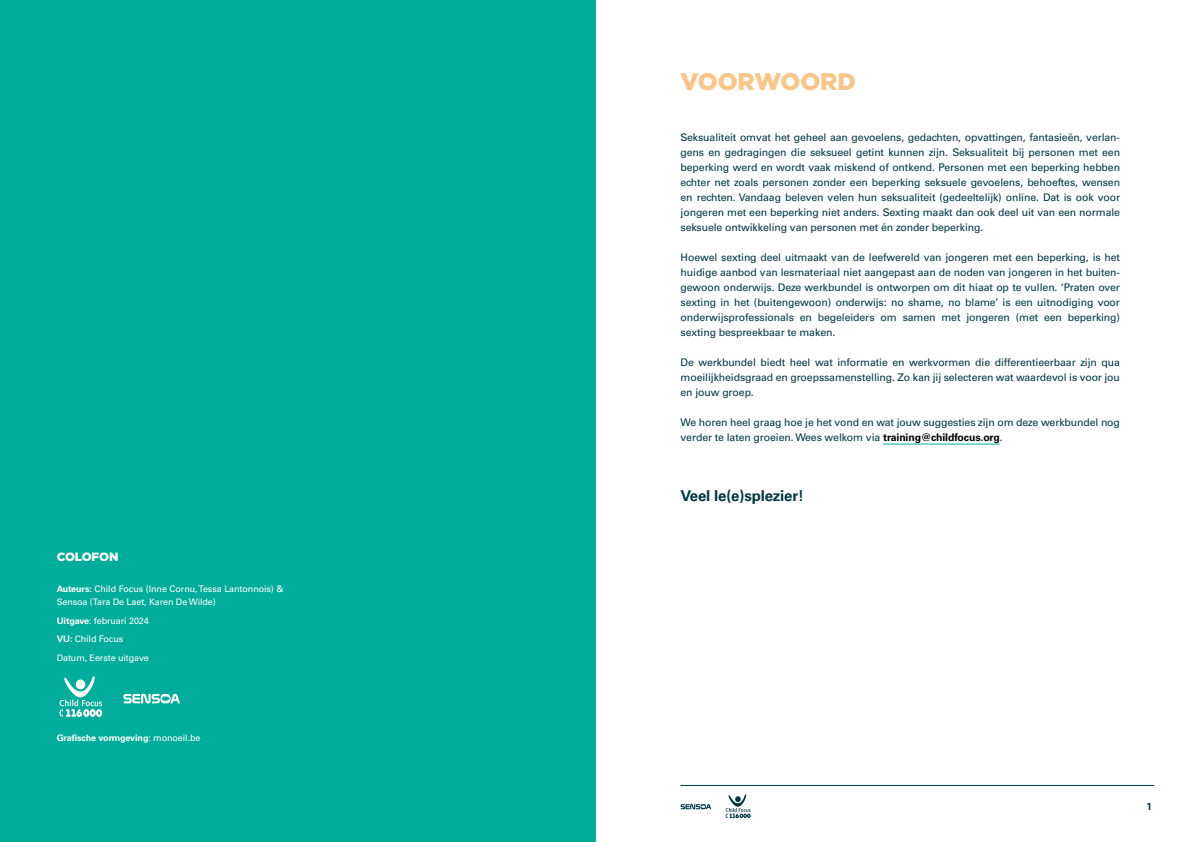
<style>
.page{position:relative;width:1191px;height:842px;background:#fff}
.page>*{position:absolute;margin:0;border:0;box-sizing:border-box;transform-origin:0 0}
.t1{font:900 24px "Gotham";color:#fbc587}
.t2{font:700 15px "Univers LT Std";letter-spacing:-.01em;color:#003743}
.t3{font:900 12px "Gotham";letter-spacing:-.01em;color:#fff}
.t4{font:10.5px/15px "Univers LT Std";letter-spacing:-.01em;color:#003743;text-align:justify}
.t5{font:700 10px "Gotham";color:#003743}
.t6{font:9px/18.7px "Univers LT Std";letter-spacing:-.01em;color:#fff}
.t7{font:700 9px "Univers LT Std";letter-spacing:-.01em;color:#fff}
.s1{font-weight:700}
.s2{font-weight:400}
.s3{font-weight:700;color:#000}
</style>
<div class="page">
<hr style="left:680px;top:785px;width:474px;height:1px;background:#003743">
<svg style="left:680px;top:804px;width:31px;height:5px"></svg>
<hr style="left:595px;top:0;width:1px;height:842px;background:#003743">
<svg style="left:725px;top:794px;width:25px;height:24px"></svg>
<hr style="left:883px;top:444px;width:116px;height:1px;background:#00ad9b">
<div style="left:0;top:0;width:595px;height:842px;background:#00ad9b"></div>
<svg style="left:59px;top:676px;width:43px;height:41px"></svg>
<svg style="left:123px;top:694px;width:57px;height:10px"></svg>
<p class="t3" style="left:57px;top:548px;width:63px">COLOFON</p>
<p class="t6" style="left:57px;top:582px;width:228px;line-height:13px"><span class="s1">Auteurs:</span> Child Focus (Inne Cornu, Tessa Lantonnois) &amp;<br>Sensoa (Tara De Laet, Karen De Wilde)</p>
<p class="t6" style="left:57px;top:611px;width:94px"><span class="s1">Uitgave</span>: februari 2024<br><span class="s1">VU:</span> Child Focus<br>Datum, Eerste uitgave</p>
<p class="t7" style="left:57px;top:733px;width:145px">Grafische vormgeving<span class="s2">: monoeil.be</span></p>
<h1 class="t1" style="left:680px;top:65px;width:177px">VOORWOORD</h1>
<p class="t4" style="left:680px;top:130px;width:441px">Seksualiteit omvat het geheel aan gevoelens, gedachten, opvattingen, fantasieën, verlan&shy;gens en gedragingen die seksueel getint kunnen zijn. Seksualiteit bij personen met een beperking werd en wordt vaak miskend of ontkend. Personen met een beperking hebben echter net zoals personen zonder een beperking seksuele gevoelens, behoeftes, wensen en rechten. Vandaag beleven velen hun seksualiteit (gedeeltelijk) online. Dat is ook voor jongeren met een beperking niet anders. Sexting maakt dan ook deel uit van een normale seksuele ontwikkeling van personen met én zonder beperking.</p>
<p class="t4" style="left:680px;top:250px;width:441px">Hoewel sexting deel uitmaakt van de leefwereld van jongeren met een beperking, is het huidige aanbod van lesmateriaal niet aangepast aan de noden van jongeren in het buiten&shy;gewoon onderwijs. Deze werkbundel is ontworpen om dit hiaat op te vullen. ‘Praten over sexting in het (buitengewoon) onderwijs: no shame, no blame’ is een uitnodiging voor onderwijsprofessionals en begeleiders om samen met jongeren (met een beperking) sexting bespreekbaar te maken.</p>
<p class="t4" style="left:680px;top:355px;width:441px">De werkbundel biedt heel wat informatie en werkvormen die differentieerbaar zijn qua moeilijkheidsgraad en groepssamenstelling. Zo kan jij selecteren wat waardevol is voor jou en jouw groep.</p>
<p class="t4" style="left:680px;top:415px;width:441px">We horen heel graag hoe je het vond en wat jouw suggesties zijn om deze werkbundel nog verder te laten groeien. Wees welkom via <span class="s3">training@childfocus.org</span>.</p>
<h2 class="t2" style="left:680px;top:487px;width:125px">Veel le(e)splezier!</h2>
<p class="t5" style="left:1147px;top:799px;width:6px">1</p>
</div>
